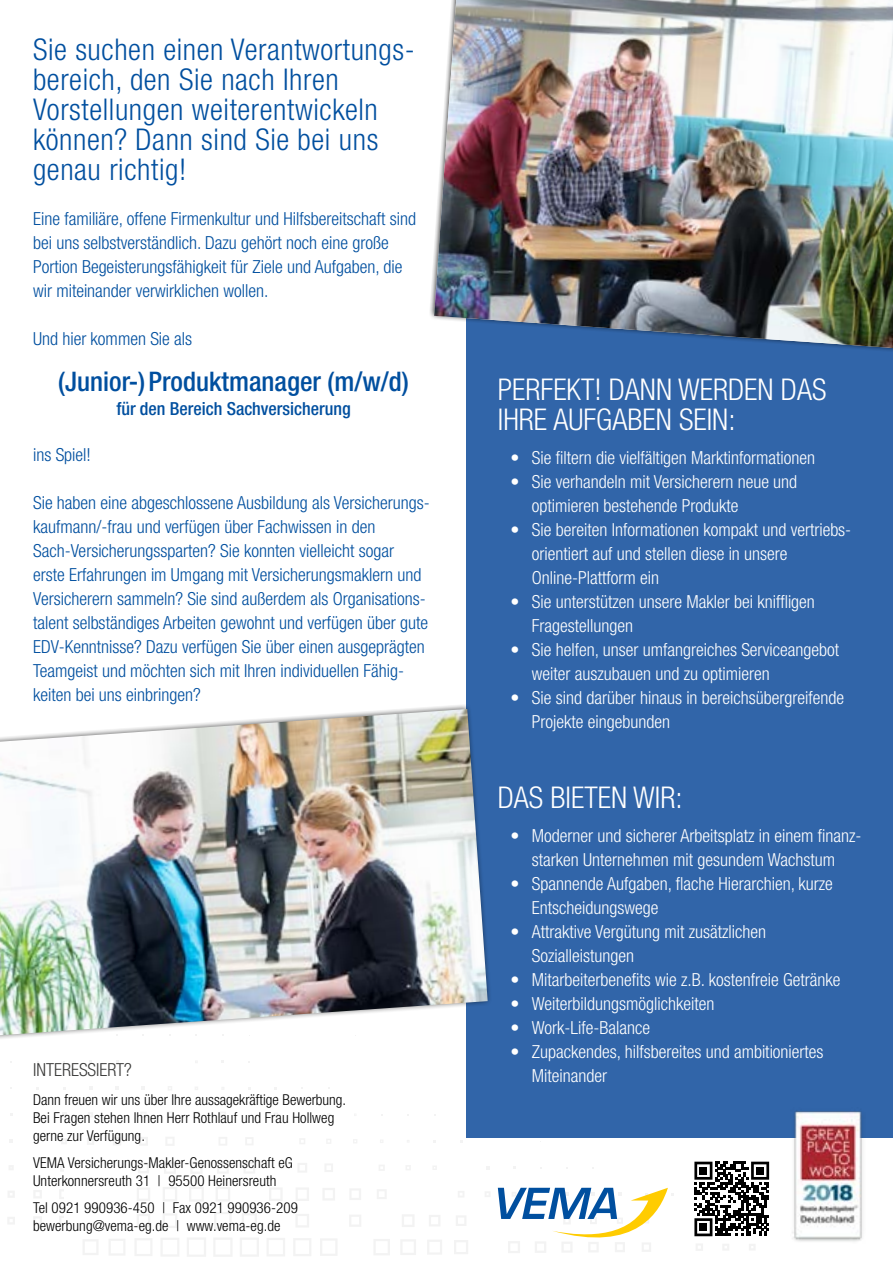
<style>
.page{position:relative;width:893px;height:1263px;background:#fff}
.page>*{position:absolute;margin:0;border:0;box-sizing:border-box;transform-origin:0 0}
.t1{font:300 condensed 30px/30px "Helvetica Neue LT Std";letter-spacing:.02em;color:#004f9f}
.t2{font:300 condensed 30px/30px "Helvetica Neue LT Std";color:#fff}
.t3{font:500 condensed 27px "Helvetica Neue LT Std";color:#004f9f}
.t4{font:300 condensed 18px/24px "Helvetica Neue LT Std";color:#fff}
.t5{font:300 condensed 18px/24px "Helvetica Neue LT Std";color:#004f9f}
.t6{font:500 condensed 18px "Helvetica Neue LT Std";color:#004f9f}
.t7{font:300 condensed 18px "Helvetica Neue LT Std";color:#3c3c3b}
.t8{font:300 condensed 15px/18px "Helvetica Neue LT Std";letter-spacing:.005em;color:#000}
</style>
<div class="page">
<svg style="left:749px;top:1244px;width:6px;height:6px"></svg>
<svg style="left:723px;top:1244px;width:6px;height:6px"></svg>
<svg style="left:696px;top:1244px;width:7px;height:7px"></svg>
<svg style="left:454px;top:1240px;width:14px;height:14px"></svg>
<svg style="left:427px;top:1240px;width:15px;height:14px"></svg>
<svg style="left:401px;top:1240px;width:15px;height:15px"></svg>
<svg style="left:374px;top:1239px;width:16px;height:16px"></svg>
<svg style="left:320px;top:1239px;width:17px;height:17px"></svg>
<svg style="left:294px;top:1238px;width:17px;height:18px"></svg>
<svg style="left:267px;top:1238px;width:18px;height:18px"></svg>
<svg style="left:240px;top:1238px;width:19px;height:18px"></svg>
<svg style="left:214px;top:1238px;width:18px;height:18px"></svg>
<svg style="left:187px;top:1238px;width:19px;height:18px"></svg>
<svg style="left:161px;top:1238px;width:18px;height:18px"></svg>
<svg style="left:135px;top:1238px;width:17px;height:18px"></svg>
<svg style="left:109px;top:1239px;width:16px;height:16px"></svg>
<svg style="left:83px;top:1240px;width:15px;height:15px"></svg>
<svg style="left:456px;top:1216px;width:10px;height:10px"></svg>
<svg style="left:429px;top:1215px;width:11px;height:11px"></svg>
<svg style="left:402px;top:1215px;width:12px;height:12px"></svg>
<svg style="left:349px;top:1215px;width:12px;height:11px"></svg>
<svg style="left:296px;top:1214px;width:13px;height:13px"></svg>
<svg style="left:242px;top:1213px;width:15px;height:15px"></svg>
<svg style="left:214px;top:1212px;width:17px;height:17px"></svg>
<svg style="left:163px;top:1214px;width:14px;height:14px"></svg>
<svg style="left:137px;top:1214px;width:13px;height:13px"></svg>
<svg style="left:59px;top:1216px;width:5px;height:9px"></svg>
<svg style="left:34px;top:1217px;width:8px;height:8px"></svg>
<svg style="left:8px;top:1217px;width:7px;height:7px"></svg>
<svg style="left:485px;top:1192px;width:5px;height:5px"></svg>
<svg style="left:458px;top:1191px;width:6px;height:6px"></svg>
<svg style="left:377px;top:1190px;width:9px;height:9px"></svg>
<svg style="left:350px;top:1189px;width:11px;height:11px"></svg>
<svg style="left:323px;top:1188px;width:12px;height:12px"></svg>
<svg style="left:296px;top:1188px;width:13px;height:13px"></svg>
<svg style="left:269px;top:1188px;width:13px;height:13px"></svg>
<svg style="left:216px;top:1187px;width:14px;height:14px"></svg>
<svg style="left:189px;top:1187px;width:14px;height:14px"></svg>
<svg style="left:163px;top:1187px;width:14px;height:14px"></svg>
<svg style="left:137px;top:1188px;width:13px;height:13px"></svg>
<svg style="left:59px;top:1190px;width:5px;height:9px"></svg>
<svg style="left:34px;top:1190px;width:8px;height:8px"></svg>
<svg style="left:8px;top:1191px;width:6px;height:6px"></svg>
<svg style="left:433px;top:1166px;width:4px;height:4px"></svg>
<svg style="left:406px;top:1165px;width:4px;height:5px"></svg>
<svg style="left:379px;top:1165px;width:5px;height:6px"></svg>
<svg style="left:325px;top:1164px;width:8px;height:8px"></svg>
<svg style="left:298px;top:1163px;width:9px;height:9px"></svg>
<svg style="left:244px;top:1162px;width:11px;height:11px"></svg>
<svg style="left:217px;top:1162px;width:11px;height:11px"></svg>
<svg style="left:191px;top:1162px;width:11px;height:12px"></svg>
<svg style="left:164px;top:1162px;width:12px;height:11px"></svg>
<svg style="left:138px;top:1163px;width:11px;height:10px"></svg>
<svg style="left:60px;top:1164px;width:4px;height:7px"></svg>
<svg style="left:9px;top:1165px;width:4px;height:5px"></svg>
<svg style="left:353px;top:1139px;width:4px;height:4px"></svg>
<svg style="left:300px;top:1139px;width:5px;height:5px"></svg>
<svg style="left:246px;top:1137px;width:7px;height:8px"></svg>
<svg style="left:219px;top:1137px;width:8px;height:8px"></svg>
<svg style="left:166px;top:1137px;width:8px;height:9px"></svg>
<svg style="left:139px;top:1137px;width:9px;height:8px"></svg>
<svg style="left:113px;top:1137px;width:8px;height:8px"></svg>
<svg style="left:87px;top:1138px;width:7px;height:7px"></svg>
<svg style="left:61px;top:1139px;width:6px;height:5px"></svg>
<svg style="left:9px;top:1139px;width:4px;height:4px"></svg>
<svg style="left:274px;top:1113px;width:4px;height:4px"></svg>
<svg style="left:220px;top:1112px;width:6px;height:6px"></svg>
<svg style="left:194px;top:1112px;width:5px;height:6px"></svg>
<svg style="left:167px;top:1112px;width:6px;height:6px"></svg>
<svg style="left:141px;top:1112px;width:5px;height:6px"></svg>
<svg style="left:88px;top:1113px;width:5px;height:4px"></svg>
<svg style="left:62px;top:1112px;width:4px;height:5px"></svg>
<svg style="left:168px;top:1086px;width:4px;height:4px"></svg>
<svg style="left:142px;top:1086px;width:3px;height:4px"></svg>
<svg style="left:115px;top:1086px;width:4px;height:4px"></svg>
<svg style="left:694px;top:1162px;width:75px;height:74px"></svg>
<div style="left:700px;top:1167px;width:7px;height:7px;background:#000"></div>
<div style="left:756px;top:1167px;width:8px;height:7px;background:#000"></div>
<div style="left:700px;top:1223px;width:7px;height:8px;background:#000"></div>
<div style="left:466px;top:313px;width:427px;height:825px;background:#3165a9"></div>
<img style="left:792px;top:1111px;width:71px;height:131px">
<img style="left:0;top:709px;width:488px;height:326px">
<svg style="left:498px;top:1188px;width:176px;height:65px"></svg>
<img style="left:434px;top:0;width:459px;height:348px">
<h1 class="t1" style="left:33px;top:34px;width:383px">Sie suchen einen Verantwortungs&shy;bereich, den Sie nach Ihren<br>Vorstellungen weiterentwickeln können? Dann sind Sie bei uns genau richtig!</h1>
<p class="t5" style="left:33px;top:207px;width:385px">Eine familiäre, offene Firmenkultur und Hilfsbereitschaft sind bei uns selbstverständlich. Dazu gehört noch eine große Portion Begeisterungsfähigkeit für Ziele und Aufgaben, die wir miteinander verwirklichen wollen.</p>
<p class="t5" style="left:33px;top:327px;width:161px">Und hier kommen Sie als</p>
<h2 class="t3" style="left:58px;top:365px;width:352px">(Junior-)Produktmanager (m/w/d)</h2>
<p class="t6" style="left:116px;top:398px;width:236px">für den Bereich Sachversicherung</p>
<p class="t5" style="left:33px;top:442px;width:59px">ins Spiel!</p>
<p class="t5" style="left:33px;top:490px;width:398px">Sie haben eine abgeschlossene Ausbildung als Versicherungs&shy;kaufmann/-frau und verfügen über Fachwissen in den Sach-Versicherungssparten? Sie konnten vielleicht sogar erste Erfahrungen im Umgang mit Versicherungsmaklern und Versicherern sammeln? Sie sind außerdem als Organisations&shy;talent selbständiges Arbeiten gewohnt und verfügen über gute EDV-Kenntnisse? Dazu verfügen Sie über einen ausgeprägten Teamgeist und möchten sich mit Ihren individuellen Fähig&shy;keiten bei uns einbringen?</p>
<p class="t7" style="left:33px;top:1059px;width:100px">INTERESSIERT?</p>
<p class="t8" style="left:33px;top:1091px;width:315px">Dann freuen wir uns über Ihre aussagekräftige Bewerbung.<br>Bei Fragen stehen Ihnen Herr Rothlauf und Frau Hollweg gerne zur Verfügung.</p>
<p class="t8" style="left:33px;top:1154px;width:261px">VEMA Versicherungs-Makler-Genossenschaft eG<br>Unterkonnersreuth 31 | 95500 Heinersreuth</p>
<p class="t8" style="left:33px;top:1199px;width:266px">Tel 0921 990936-450 | Fax 0921 990936-209 bewerbung@vema-eg.de | www.vema-eg.de</p>
<h1 class="t2" style="left:498px;top:374px;width:330px">PERFEKT! DANN WERDEN DAS<br>IHRE AUFGABEN SEIN:</h1>
<p class="t4" style="left:511px;top:445px;width:306px">• Sie filtern die vielfältigen Marktinformationen</p>
<p class="t4" style="left:532px;top:469px;width:267px;text-indent:-21px">• Sie verhandeln mit Versicherern neue und optimieren bestehende Produkte</p>
<p class="t4" style="left:532px;top:517px;width:321px;text-indent:-21px">• Sie bereiten Informationen kompakt und vertriebs&shy;orientiert auf und stellen diese in unsere<br>Online-Plattform ein</p>
<p class="t4" style="left:532px;top:589px;width:285px;text-indent:-21px">• Sie unterstützen unsere Makler bei kniffligen<br>Fragestellungen</p>
<p class="t4" style="left:532px;top:637px;width:309px;text-indent:-21px">• Sie helfen, unser umfangreiches Serviceangebot weiter auszubauen und zu optimieren</p>
<p class="t4" style="left:532px;top:685px;width:314px;text-indent:-21px">• Sie sind darüber hinaus in bereichsübergreifende<br>Projekte eingebunden</p>
<h1 class="t2" style="left:498px;top:782px;width:186px">DAS BIETEN WIR:</h1>
<p class="t4" style="left:511px;top:823px;width:352px;text-align:center">• Moderner und sicherer Arbeitsplatz in einem finanz&shy;starken Unternehmen mit gesundem Wachstum</p>
<p class="t4" style="left:532px;top:871px;width:303px;text-indent:-21px">• Spannende Aufgaben, flache Hierarchien, kurze<br>Entscheidungswege</p>
<p class="t4" style="left:532px;top:919px;width:236px;text-indent:-21px">• Attraktive Vergütung mit zusätzlichen<br>Sozialleistungen</p>
<p class="t4" style="left:511px;top:967px;width:331px">• Mitarbeiterbenefits wie z.B. kostenfreie Getränke</p>
<p class="t4" style="left:511px;top:991px;width:205px">• Weiterbildungsmöglichkeiten</p>
<p class="t4" style="left:511px;top:1015px;width:141px">• Work-Life-Balance</p>
<p class="t4" style="left:532px;top:1039px;width:293px;text-indent:-21px">• Zupackendes, hilfsbereites und ambitioniertes<br>Miteinander</p>
</div>
